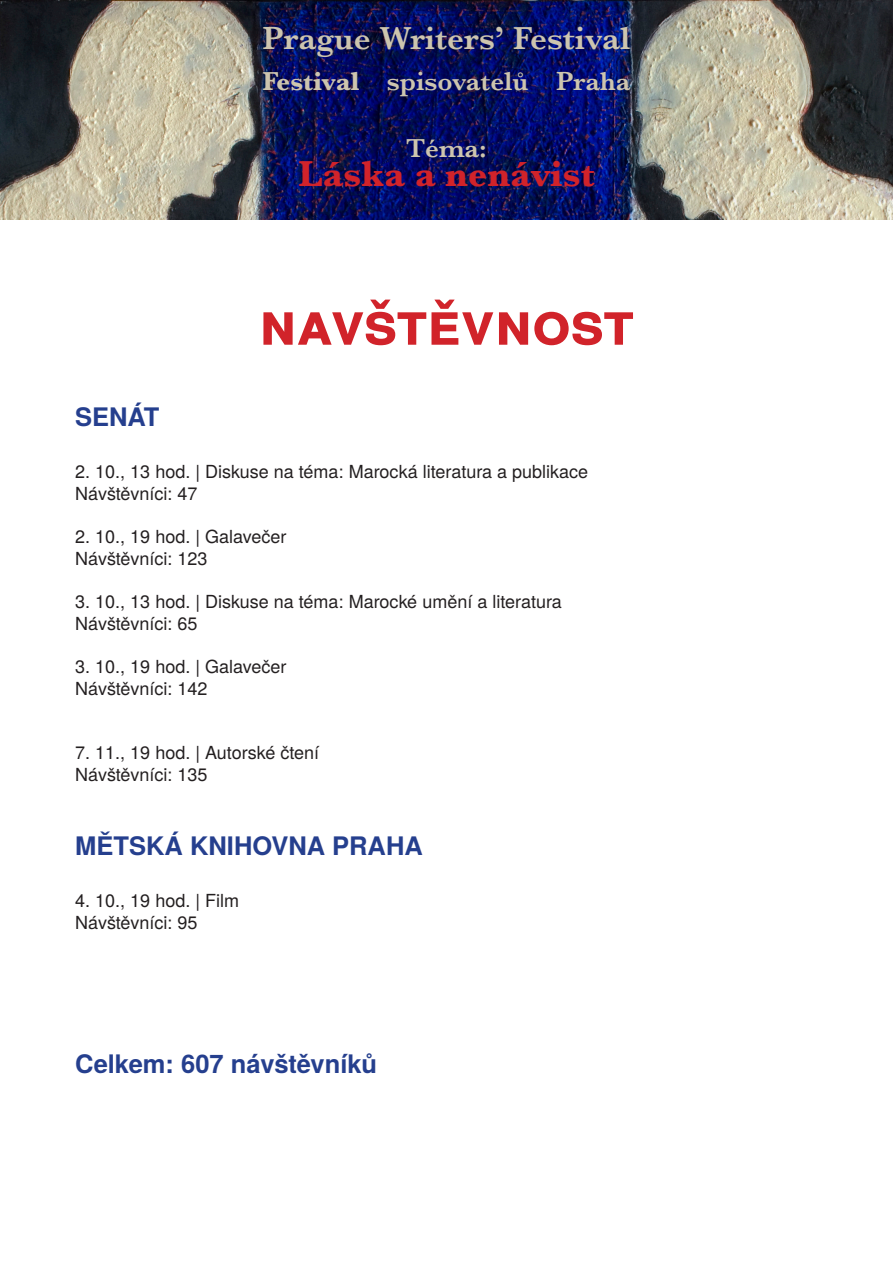
<style>
.page{position:relative;width:893px;height:1263px;background:#fff}
.page>*{position:absolute;margin:0;border:0;box-sizing:border-box;transform-origin:0 0}
.Main_Title{font:700 60px "Te X Gyre Heros";letter-spacing:-.005em;color:#d1232a}
.t1{font:700 37.5px "Baskerville";color:#d1232a}
.t2{font:600 33px "Baskerville";color:#cdc5ae}
.t3{font:600 27px "Baskerville";color:#cdc5ae}
.Programme_-_Date{font:700 25.5px "Te X Gyre Heros";color:#253f8e}
.t4{font:18px "Te X Gyre Heros";color:#231f20}
.s1{font-weight:700}
</style>
<div class="page">
<img style="left:0;top:0;width:893px;height:219px">
<h3 class="t2" style="left:263px;top:15px;width:369px">Prague Writers’ Festival</h3>
<h3 class="t3" style="left:263px;top:62px;width:369px"><span class="s1">Festival</span> spisovatelů Praha</h3>
<h3 class="t3" style="left:406px;top:129px;width:82px">Téma:</h3>
<h2 class="t1" style="left:299px;top:147px;width:297px">Láska a nenávist</h2>
<p class="Main_Title" style="left:259px;top:277px;width:376px">navštěvnost</p>
<p class="Programme_-_Date" style="left:75px;top:398px;width:86px">SENÁT</p>
<p class="t4" style="left:75px;top:458px;width:515px">2. 10., 13 hod. | Diskuse na téma: Marocká literatura a publikace</p>
<p class="t4" style="left:75px;top:479px;width:124px">Návštěvníci: 47</p>
<p class="t4" style="left:75px;top:523px;width:213px">2. 10., 19 hod. | Galavečer</p>
<p class="t4" style="left:75px;top:544px;width:134px">Návštěvníci: 123</p>
<p class="t4" style="left:75px;top:587px;width:488px">3. 10., 13 hod. | Diskuse na téma: Marocké umění a literatura</p>
<p class="t4" style="left:75px;top:609px;width:124px">Návštěvníci: 65</p>
<p class="t4" style="left:75px;top:652px;width:213px">3. 10., 19 hod. | Galavečer</p>
<p class="t4" style="left:75px;top:674px;width:134px">Návštěvníci: 142</p>
<p class="t4" style="left:75px;top:739px;width:245px">7. 11., 19 hod. | Autorské čtení</p>
<p class="t4" style="left:75px;top:760px;width:134px">Návštěvníci: 135</p>
<p class="Programme_-_Date" style="left:75px;top:826px;width:349px">MĚTSKÁ KNIHOVNA PRAHA</p>
<p class="t4" style="left:75px;top:886px;width:165px">4. 10., 19 hod. | Film</p>
<p class="t4" style="left:75px;top:908px;width:124px">Návštěvníci: 95</p>
<p class="Programme_-_Date" style="left:75px;top:1044px;width:303px">Celkem: 607 návštěvníků</p>
</div>
